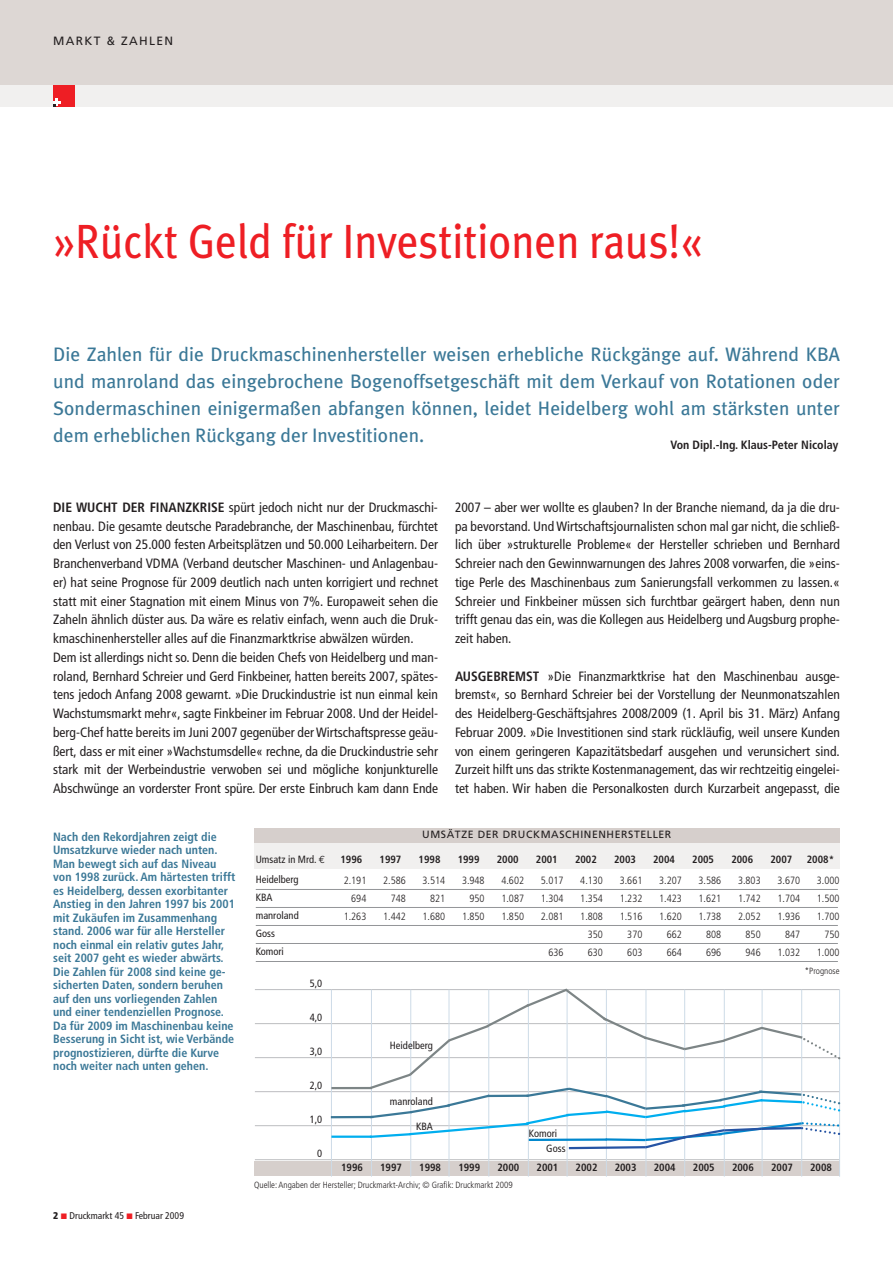
<style>
.page{position:relative;width:893px;height:1263px;background:#fff}
.page>*{position:absolute;margin:0;border:0;box-sizing:border-box;transform-origin:0 0}
.t1{font:48px "Meta Plus";color:#ee1e24;scale:.9 1}
.t2{font:19.5px/27px "Meta Plus";color:#3b7897;text-align:justify}
.t3{font:condensed 13.5px/18.8px "Frutiger";color:#231f20;text-align:justify}
.t4{font:700 condensed 12px/13.5px "Frutiger";color:#3b7897}
.t5{font:700 condensed 12px "Frutiger";color:#231f20}
.t6{font:12px "Frutiger";letter-spacing:.11em;color:#231f20}
.t7{font:300 condensed 10.5px/18px "Frutiger";color:#231f20;text-align:right}
.t8{font:700 condensed 10.5px "Frutiger";color:#231f20}
.t9{font:condensed 10.5px/18px "Frutiger";color:#231f20}
.t10{font:10.5px "Frutiger";letter-spacing:.055em;color:#231f20}
.t11{font:condensed 9.75px "Frutiger";color:#231f20}
.t12{font:300 condensed 9px "Frutiger";color:#231f20}
.s1{font-weight:700}
.s2{font-family:"Euro Mono";font-stretch:normal}
.s3{font-weight:900}
</style>
<div class="page">
<div style="left:0;top:0;width:893px;height:85px;background:#ddd7d4"></div>
<div style="left:0;top:85px;width:893px;height:21px;background:#f1f0ef"></div>
<div style="left:254px;top:836px;width:585px;height:33px;background:#f1f0ef"></div>
<div style="left:254px;top:828px;width:585px;height:15px;background:#d6cfcc"></div>
<div style="left:255px;top:1161px;width:585px;height:15px;background:#d6cfcc"></div>
<hr style="left:256px;top:889px;width:582px;height:1px;background:#939598">
<hr style="left:256px;top:907px;width:582px;height:1px;background:#939598">
<hr style="left:256px;top:925px;width:582px;height:1px;background:#939598">
<hr style="left:256px;top:943px;width:582px;height:1px;background:#939598">
<hr style="left:256px;top:961px;width:582px;height:1px;background:#939598">
<hr style="left:255px;top:989px;width:585px;height:1px;background:#bcbdc0">
<hr style="left:255px;top:1023px;width:585px;height:1px;background:#bcbdc0">
<hr style="left:255px;top:1057px;width:585px;height:1px;background:#bcbdc0">
<hr style="left:255px;top:1091px;width:585px;height:1px;background:#bcbdc0">
<hr style="left:255px;top:1125px;width:585px;height:1px;background:#bcbdc0">
<hr style="left:255px;top:1159px;width:585px;height:1px;background:#bcbdc0">
<hr style="left:331px;top:989px;width:1px;height:188px;background:#cddbe7">
<hr style="left:371px;top:989px;width:1px;height:188px;background:#cddbe7">
<hr style="left:410px;top:989px;width:1px;height:188px;background:#cddbe7">
<hr style="left:449px;top:989px;width:1px;height:188px;background:#cddbe7">
<hr style="left:488px;top:989px;width:1px;height:188px;background:#cddbe7">
<hr style="left:528px;top:989px;width:1px;height:188px;background:#cddbe7">
<hr style="left:567px;top:989px;width:1px;height:188px;background:#cddbe7">
<hr style="left:606px;top:989px;width:1px;height:188px;background:#cddbe7">
<hr style="left:646px;top:989px;width:1px;height:188px;background:#cddbe7">
<hr style="left:684px;top:989px;width:1px;height:188px;background:#cddbe7">
<hr style="left:724px;top:989px;width:1px;height:188px;background:#cddbe7">
<hr style="left:762px;top:989px;width:1px;height:188px;background:#cddbe7">
<hr style="left:801px;top:989px;width:1px;height:188px;background:#cddbe7">
<hr style="left:839px;top:989px;width:1px;height:188px;background:#cddbe7">
<hr style="left:331px;top:1087px;width:41px;height:2px;background:#7d8586">
<hr style="left:331px;top:1116px;width:42px;height:2px;background:#3b7897">
<hr style="left:331px;top:1135px;width:41px;height:3px;background:#00aeef">
<svg style="left:368px;top:988px;width:472px;height:162px"></svg>
<div style="left:53px;top:85px;width:21px;height:21px;background:#ee1e24"></div>
<svg style="left:53px;top:98px;width:8px;height:8px"></svg>
<p class="t6" style="left:53px;top:36px;width:121px">MARKT &amp; ZAHLEN</p>
<h1 class="t1" style="left:53px;top:213px;width:723px">»Rückt Geld für Investitionen raus!«</h1>
<p class="t2" style="left:53px;top:341px;width:788px">Die Zahlen für die Druckmaschinenhersteller weisen erhebliche Rückgänge auf. Während KBA und manroland das eingebrochene Bogenoffsetgeschäft mit dem Verkauf von Rotationen oder Sondermaschinen einigermaßen abfangen können, leidet Heidelberg wohl am stärksten unter dem erheblichen Rückgang der Investitionen.</p>
<p class="t5" style="left:670px;top:440px;width:169px">Von Dipl.-Ing. Klaus-Peter Nicolay</p>
<p class="t3" style="left:53px;top:499px;width:386px;text-align:left"><span class="s1">DIE WUCHT DER FINANZKRISE</span> spürt jedoch nicht nur der Druckmaschi&shy;nenbau. Die gesamte deutsche Paradebranche, der Maschinenbau, fürchtet den Verlust von 25.000 festen Arbeitsplätzen und 50.000 Leiharbeitern. Der Branchenverband VDMA (Verband deutscher Maschinen- und Anlagenbau&shy;er) hat seine Prognose für 2009 deutlich nach unten korrigiert und rechnet statt mit einer Stagnation mit einem Minus von 7%. Europaweit sehen die Zaheln ähnlich düster aus. Da wäre es relativ einfach, wenn auch die Druk&shy;kmaschinenhersteller alles auf die Finanzmarktkrise abwälzen würden.<br>Dem ist allerdings nicht so. Denn die beiden Chefs von Heidelberg und man&shy;roland, Bernhard Schreier und Gerd Finkbeiner, hatten bereits 2007, spätes&shy;tens jedoch Anfang 2008 gewarnt. »Die Druckindustrie ist nun einmal kein Wachstumsmarkt mehr«, sagte Finkbeiner im Februar 2008. Und der Heidel&shy;berg-Chef hatte bereits im Juni 2007 gegenüber derWirtschaftspresse geäu&shy;ßert, dass er mit einer »Wachstumsdelle« rechne, da die Druckindustrie sehr stark mit der Werbeindustrie verwoben sei und mögliche konjunkturelle Abschwünge an vorderster Front spüre. Der erste Einbruch kam dann Ende</p>
<p class="t3" style="left:455px;top:499px;width:386px">2007 – aber wer wollte es glauben? In der Branche niemand, da ja die dru&shy;pa bevorstand. Und Wirtschaftsjournalisten schon mal gar nicht, die schließ&shy;lich über »strukturelle Probleme« der Hersteller schrieben und Bernhard Schreier nach den Gewinnwarnungen des Jahres 2008 vorwarfen, die »eins&shy;tige Perle des Maschinenbaus zum Sanierungsfall verkommen zu lassen.« Schreier und Finkbeiner müssen sich furchtbar geärgert haben, denn nun trifft genau das ein, was die Kollegen aus Heidelberg und Augsburg prophe&shy;zeit haben.</p>
<p class="t3" style="left:455px;top:668px;width:386px"><span class="s1">AUSGEBREMST</span> »Die Finanzmarktkrise hat den Maschinenbau ausge&shy;bremst«, so Bernhard Schreier bei der Vorstellung der Neunmonatszahlen des Heidelberg-Geschäftsjahres 2008/2009 (1. April bis 31. März) Anfang Februar 2009. »Die Investitionen sind stark rückläufig, weil unsere Kunden von einem geringeren Kapazitätsbedarf ausgehen und verunsichert sind.<br>Zurzeit hilft uns das strikte Kostenmanagement, das wir rechtzeitig eingelei&shy;tet haben. Wir haben die Personalkosten durch Kurzarbeit angepasst, die</p>
<p class="t4" style="left:53px;top:831px;width:184px">Nach den Rekordjahren zeigt die Umsatzkurve wieder nach unten.<br>Man bewegt sich auf das Niveau von 1998 zurück. Am härtesten trifft es Heidelberg, dessen exorbitanter Anstieg in den Jahren 1997 bis 2001 mit Zukäufen im Zusammenhang stand. 2006 war für alle Hersteller noch einmal ein relativ gutes Jahr, seit 2007 geht es wieder abwärts.<br>Die Zahlen für 2008 sind keine ge&shy;sicherten Daten, sondern beruhen auf den uns vorliegenden Zahlen und einer tendenziellen Prognose.<br>Da für 2009 im Maschinenbau keine Besserung in Sicht ist, wie Verbände prognostizieren, dürfte die Kurve noch weiter nach unten gehen.</p>
<p class="t10" style="left:422px;top:830px;width:251px">UMSÄTZE DER DRUCKMASCHINENHERSTELLER</p>
<p class="t9" style="left:256px;top:851px;width:71px">Umsatz in Mrd. <span class="s2">€</span></p>
<p class="t8" style="left:340px;top:855px;width:23px">1996</p>
<p class="t8" style="left:380px;top:855px;width:23px">1997</p>
<p class="t8" style="left:419px;top:855px;width:23px">1998</p>
<p class="t8" style="left:458px;top:855px;width:23px">1999</p>
<p class="t8" style="left:497px;top:855px;width:23px">2000</p>
<p class="t8" style="left:536px;top:855px;width:23px">2001</p>
<p class="t8" style="left:575px;top:855px;width:23px">2002</p>
<p class="t8" style="left:614px;top:855px;width:23px">2003</p>
<p class="t8" style="left:653px;top:855px;width:23px">2004</p>
<p class="t8" style="left:692px;top:855px;width:23px">2005</p>
<p class="t8" style="left:731px;top:855px;width:23px">2006</p>
<p class="t8" style="left:770px;top:855px;width:23px">2007</p>
<p class="t8" style="left:807px;top:855px;width:29px">2008*</p>
<p class="t9" style="left:256px;top:871px;width:44px">Heidelberg<br>KBA manroland<br>Goss<br>Komori</p>
<p class="t7" style="left:344px;top:872px;width:24px">2.191<br>694<br>1.263</p>
<p class="t7" style="left:383px;top:872px;width:24px">2.586<br>748<br>1.442</p>
<p class="t7" style="left:423px;top:872px;width:24px">3.514<br>821<br>1.680</p>
<p class="t7" style="left:462px;top:872px;width:24px">3.948<br>950<br>1.850</p>
<p class="t7" style="left:501px;top:872px;width:24px;text-align:justify">4.602<br>1.087<br>1.850</p>
<p class="t7" style="left:541px;top:872px;width:24px;text-align:justify">5.017<br>1.304<br>2.081</p>
<p class="t7" style="left:580px;top:872px;width:24px">4.130<br>1.354<br>1.808<br>350<br>630</p>
<p class="t7" style="left:620px;top:872px;width:24px">3.661<br>1.232<br>1.516<br>370<br>603</p>
<p class="t7" style="left:659px;top:872px;width:24px">3.207<br>1.423<br>1.620<br>662<br>664</p>
<p class="t7" style="left:699px;top:872px;width:24px">3.586<br>1.621<br>1.738<br>808<br>696</p>
<p class="t7" style="left:738px;top:872px;width:24px">3.803<br>1.742<br>2.052<br>850<br>946</p>
<p class="t7" style="left:777px;top:872px;width:24px">3.670<br>1.704<br>1.936<br>847<br>1.032</p>
<p class="t7" style="left:817px;top:872px;width:24px">3.000<br>1.500<br>1.700<br>750<br>1.000</p>
<p class="t12" style="left:805px;top:967px;width:36px">*Prognose</p>
<p class="t7" style="left:548px;top:944px;width:17px">636</p>
<p class="t9" style="left:310px;top:975px;width:14px">5,0</p>
<p class="t9" style="left:310px;top:1009px;width:14px">4,0</p>
<p class="t9" style="left:310px;top:1043px;width:14px">3,0</p>
<p class="t9" style="left:310px;top:1077px;width:14px">2,0</p>
<p class="t9" style="left:310px;top:1111px;width:14px">1,0</p>
<p class="t9" style="left:317px;top:1145px;width:7px">0</p>
<p class="t9" style="left:390px;top:1038px;width:44px">Heidelberg</p>
<p class="t9" style="left:390px;top:1093px;width:44px">manroland</p>
<p class="t9" style="left:416px;top:1118px;width:18px">KBA</p>
<p class="t9" style="left:546px;top:1126px;width:21px;line-height:15.5px;text-indent:-17px">Komori<br>Goss</p>
<p class="t8" style="left:341px;top:1163px;width:23px">1996</p>
<p class="t8" style="left:380px;top:1163px;width:23px">1997</p>
<p class="t8" style="left:419px;top:1163px;width:23px">1998</p>
<p class="t8" style="left:458px;top:1163px;width:23px">1999</p>
<p class="t8" style="left:497px;top:1163px;width:23px">2000</p>
<p class="t8" style="left:536px;top:1163px;width:23px">2001</p>
<p class="t8" style="left:576px;top:1163px;width:23px">2002</p>
<p class="t8" style="left:615px;top:1163px;width:23px">2003</p>
<p class="t8" style="left:654px;top:1163px;width:23px">2004</p>
<p class="t8" style="left:693px;top:1163px;width:23px">2005</p>
<p class="t8" style="left:732px;top:1163px;width:23px">2006</p>
<p class="t8" style="left:771px;top:1163px;width:23px">2007</p>
<p class="t8" style="left:810px;top:1163px;width:23px">2008</p>
<p class="t11" style="left:53px;top:1212px;width:132px"><span class="s3">2</span> Druckmarkt 45 Februar 2009</p>
<p class="t12" style="left:254px;top:1182px;width:260px">Quelle: Angaben der Hersteller; Druckmarkt-Archiv; © Grafik: Druckmarkt 2009</p>
</div>
